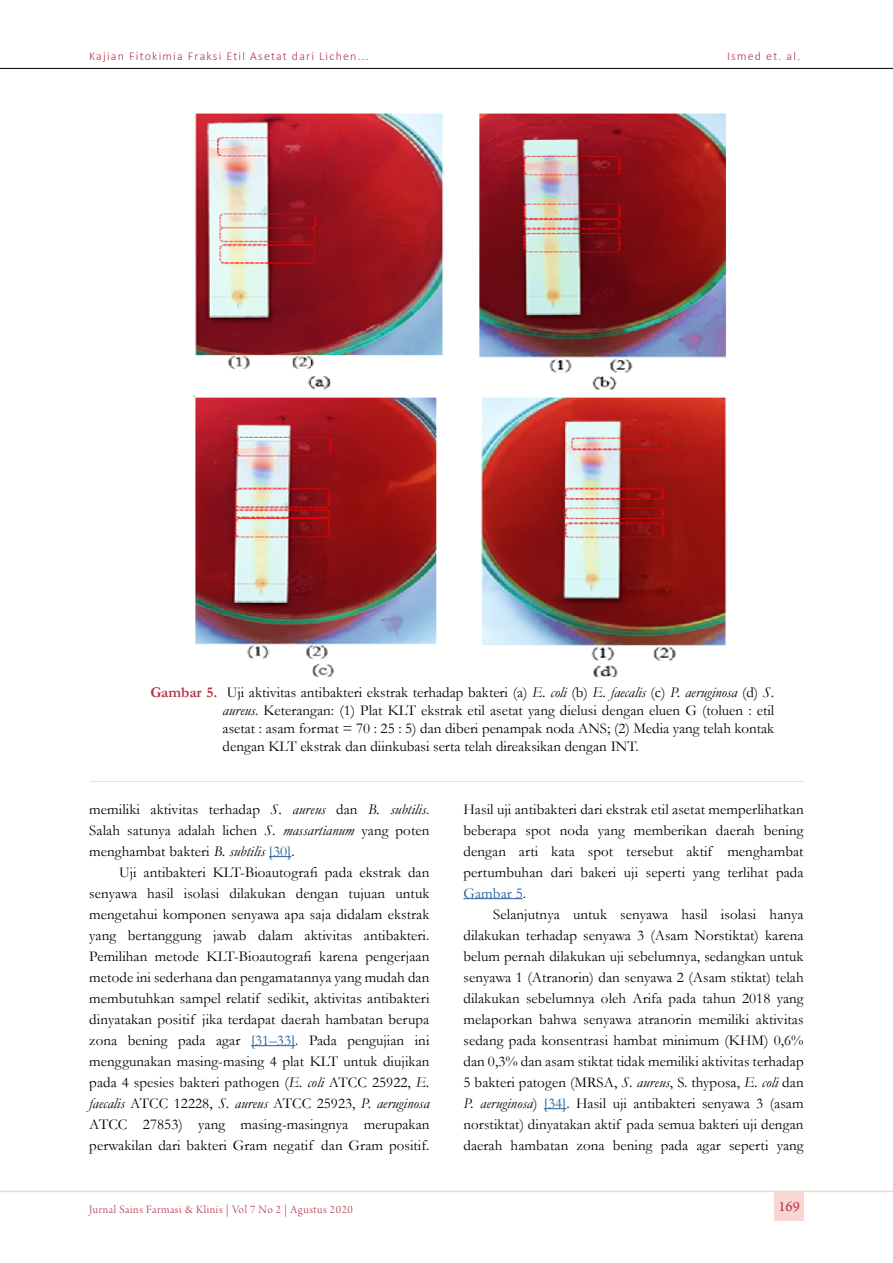
<style>
.page{position:relative;width:893px;height:1263px;background:#fff}
.page>*{position:absolute;margin:0;border:0;box-sizing:border-box;transform-origin:0 0}
.t1{font:15px/21px "Garamond";letter-spacing:.005em;color:#000;text-align:justify}
.t2{font:15px "Arno Pro";color:#b23347}
.t3{font:300 12px "Calibri";letter-spacing:.1em;color:#b23347}
.t4{font:12px "Arno Pro Light Display";letter-spacing:.05em;color:#b23347}
.s1{font-weight:700;color:#b23347}
.s2{font-style:italic}
.s3{color:#215e9e}
</style>
<div class="page">
<hr style="left:0;top:68px;width:893px;height:1px;background:#000">
<hr style="left:0;top:1191px;width:893px;height:1px;background:#f8d6d2">
<div style="left:774px;top:1191px;width:30px;height:30px;background:#f8d6d2"></div>
<svg style="left:269px;top:856px;width:22px;height:1px"></svg>
<hr style="left:251px;top:1045px;width:44px;height:1px;background:#215e9e">
<hr style="left:463px;top:898px;width:60px;height:1px;background:#215e9e">
<svg style="left:544px;top:1108px;width:22px;height:1px"></svg>
<img style="left:195px;top:113px;width:532px;height:277px">
<img style="left:193px;top:395px;width:534px;height:281px">
<hr style="left:90px;top:781px;width:714px;height:1px;background:#f8d6d2">
<p class="t3" style="left:89px;top:49px;width:281px">Kajian Fitokimia Fraksi Etil Asetat dari Lichen...</p>
<p class="t3" style="left:727px;top:49px;width:75px">Ismed et. al.</p>
<p class="t1" style="left:223px;top:682px;width:553px;line-height:18px;text-indent:-72px"><span class="s1">Gambar 5.</span> Uji aktivitas antibakteri ekstrak terhadap bakteri (a) <span class="s2">E. coli</span> (b) <span class="s2">E. faecalis</span> (c) <span class="s2">P. aeruginosa</span> (d) <span class="s2">S. aureus</span>. Keterangan: (1) Plat KLT ekstrak etil asetat yang dielusi dengan eluen G (toluen : etil asetat : asam format = 70 : 25 : 5) dan diberi penampak noda ANS; (2) Media yang telah kontak dengan KLT ekstrak dan diinkubasi serta telah direaksikan dengan INT.</p>
<p class="t1" style="left:89px;top:798px;width:342px">memiliki aktivitas terhadap <span class="s2">S. aureus</span> dan <span class="s2">B. subtilis</span>.<br>Salah satunya adalah lichen <span class="s2">S. massartianum</span> yang poten menghambat bakteri <span class="s2">B. subtilis</span> <span class="s3">[30]</span>.</p>
<p class="t1" style="left:89px;top:861px;width:342px;text-indent:30px">Uji antibakteri KLT-Bioautografi pada ekstrak dan senyawa hasil isolasi dilakukan dengan tujuan untuk mengetahui komponen senyawa apa saja didalam ekstrak yang bertanggung jawab dalam aktivitas antibakteri.<br>Pemilihan metode KLT-Bioautografi karena pengerjaan metode ini sederhana dan pengamatannya yang mudah dan membutuhkan sampel relatif sedikit, aktivitas antibakteri dinyatakan positif jika terdapat daerah hambatan berupa zona bening pada agar <span class="s3">[31–33]</span>. Pada pengujian ini menggunakan masing-masing 4 plat KLT untuk diujikan pada 4 spesies bakteri pathogen (<span class="s2">E. coli</span> ATCC 25922, <span class="s2">E. faecalis</span> ATCC 12228, <span class="s2">S. aureus</span> ATCC 25923, <span class="s2">P. aeruginosa </span>ATCC 27853) yang masing-masingnya merupakan perwakilan dari bakteri Gram negatif dan Gram positif.</p>
<p class="t1" style="left:463px;top:798px;width:342px">Hasil uji antibakteri dari ekstrak etil asetat memperlihatkan beberapa spot noda yang memberikan daerah bening dengan arti kata spot tersebut aktif menghambat pertumbuhan dari bakeri uji seperti yang terlihat pada <span class="s3">Gambar 5</span>.</p>
<p class="t1" style="left:463px;top:903px;width:342px;text-indent:30px">Selanjutnya untuk senyawa hasil isolasi hanya dilakukan terhadap senyawa 3 (Asam Norstiktat) karena belum pernah dilakukan uji sebelumnya, sedangkan untuk senyawa 1 (Atranorin) dan senyawa 2 (Asam stiktat) telah dilakukan sebelumnya oleh Arifa pada tahun 2018 yang melaporkan bahwa senyawa atranorin memiliki aktivitas sedang pada konsentrasi hambat minimum (KHM) 0,6% dan 0,3% dan asam stiktat tidak memiliki aktivitas terhadap 5 bakteri patogen (MRSA, <span class="s2">S. aureus</span>, S. thyposa, <span class="s2">E. coli</span> dan <span class="s2">P. aeruginosa</span>) <span class="s3">[34]</span>. Hasil uji antibakteri senyawa 3 (asam norstiktat) dinyatakan aktif pada semua bakteri uji dengan daerah hambatan zona bening pada agar seperti yang</p>
<p class="t4" style="left:89px;top:1203px;width:265px">Jurnal Sains Farmasi &amp; Klinis | Vol 7 No 2 | Agustus 2020</p>
<p class="t2" style="left:778px;top:1198px;width:23px">169</p>
</div>
